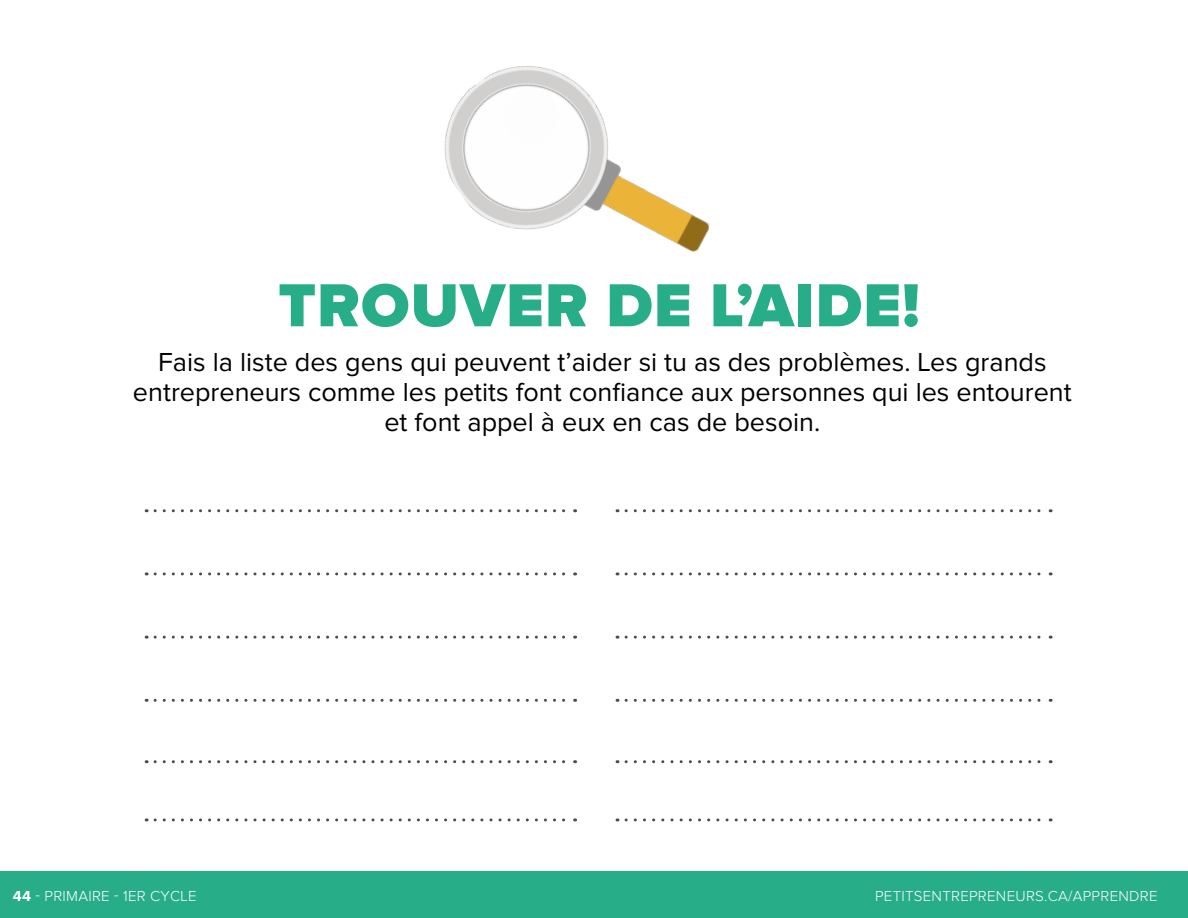
<style>
.page{position:relative;width:1188px;height:918px;background:#fff}
.page>*{position:absolute;margin:0;border:0;box-sizing:border-box;transform-origin:0 0}
.titre_bleu{font:900 63px "Proxima Nova";letter-spacing:.02em;color:#27ae88}
.titre_bleu-2{font:27px/30px "Proxima Nova";color:#000;text-align:center}
.titre_orange{font:300 15px "Proxima Nova";letter-spacing:.02em;color:#fff}
.s1{font-weight:700}
</style>
<div class="page">
<div style="left:0;top:872px;width:1188px;height:46px;background:#27ae88"></div>
<svg style="left:155px;top:636px;width:421px;height:3px"></svg>
<svg style="left:155px;top:509px;width:421px;height:3px"></svg>
<svg style="left:626px;top:636px;width:425px;height:3px"></svg>
<svg style="left:626px;top:509px;width:425px;height:3px"></svg>
<svg style="left:155px;top:699px;width:421px;height:3px"></svg>
<svg style="left:155px;top:572px;width:421px;height:3px"></svg>
<svg style="left:626px;top:699px;width:425px;height:3px"></svg>
<svg style="left:626px;top:572px;width:425px;height:3px"></svg>
<svg style="left:155px;top:760px;width:421px;height:3px"></svg>
<svg style="left:626px;top:760px;width:425px;height:3px"></svg>
<svg style="left:155px;top:818px;width:421px;height:3px"></svg>
<svg style="left:626px;top:818px;width:425px;height:3px"></svg>
<img style="left:444px;top:66px;width:266px;height:186px">
<p class="titre_bleu" style="left:278px;top:277px;width:643px">TROUVER DE L’AIDE!</p>
<p class="titre_bleu-2" style="left:133px;top:348px;width:940px">Fais la liste des gens qui peuvent t’aider si tu as des problèmes. Les grands entrepreneurs comme les petits font confiance aux personnes qui les entourent et font appel à eux en cas de besoin.</p>
<p class="titre_orange" style="left:13px;top:889px;width:185px"><span class="s1">44</span> - PRIMAIRE - 1ER CYCLE</p>
<p class="titre_orange" style="left:875px;top:889px;width:284px">PETITSENTREPRENEURS.CA/APPRENDRE</p>
</div>
